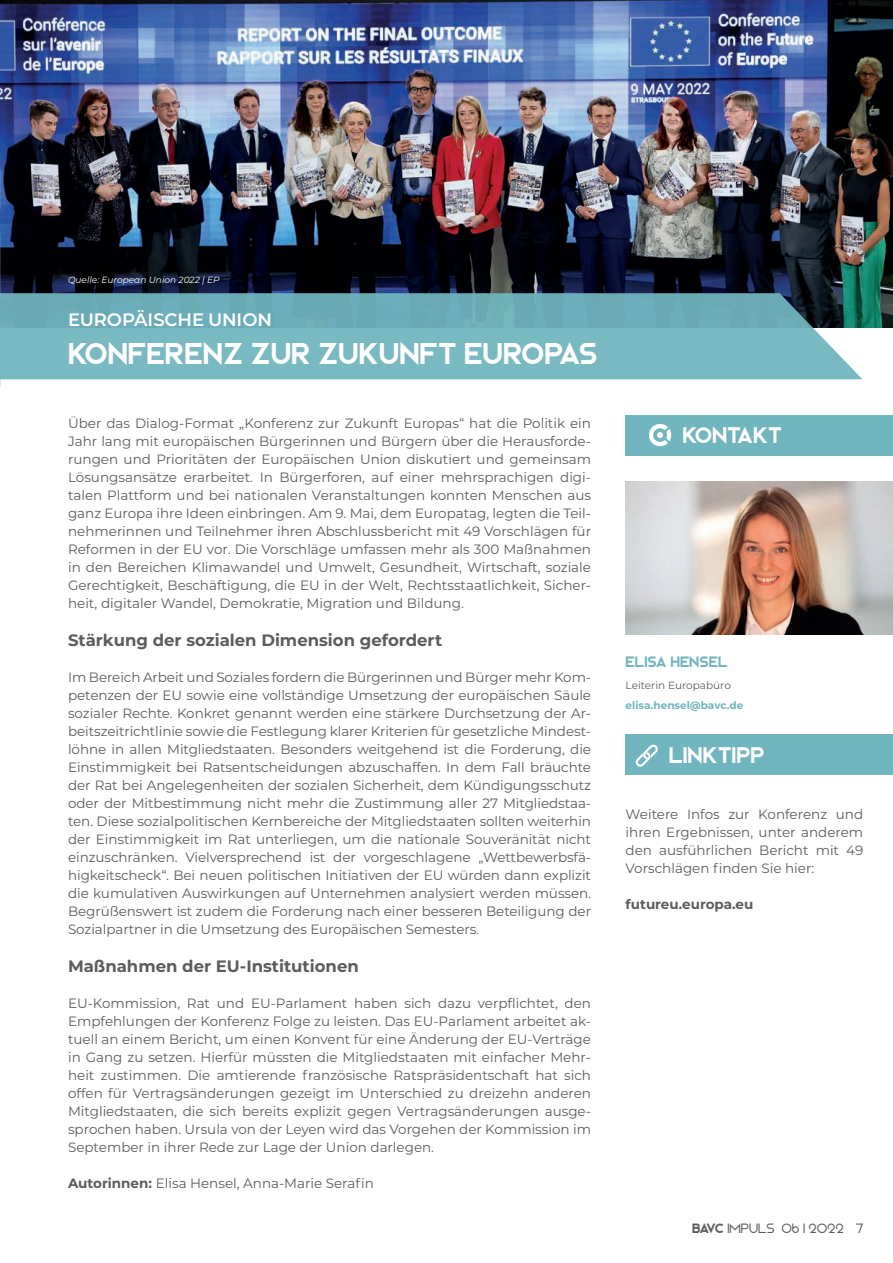
<style>
.page{position:relative;width:893px;height:1263px;background:#fff}
.page>*{position:absolute;margin:0;border:0;box-sizing:border-box;transform-origin:0 0}
.t1{font:30px "Bjorn";color:#fff}
.t2{font:22.5px "Bjorn";color:#fff}
.t3{font:600 18px "Montserrat";letter-spacing:-.005em;color:#fff}
.t4{font:700 16.5px "Montserrat";color:#5c5c5f}
.t5{font:15px "Bjorn";color:#71b5be}
.t6{font:13.5px/18px "Montserrat";color:#5c5c5f;text-align:justify}
.t7{font:300 13.5px "Bjorn";color:#5c5c5f}
.t8{font:700 13.5px "Montserrat";color:#5c5c5f}
.t9{font:700 10.5px "Montserrat";color:#71b5be}
.t10{font:10.5px "Montserrat";color:#5c5c5f}
.t11{font:italic 9px "Montserrat";color:#fff}
.s1{font-weight:700}
.s2{font-weight:400}
</style>
<div class="page">
<img style="left:0;top:0;width:893px;height:327px">
<svg style="left:0;top:293px;width:862px;height:86px;background:#72b0b9"></svg>
<div style="left:626px;top:734px;width:267px;height:41px;background:#71b5be"></div>
<svg style="left:635px;top:744px;width:23px;height:23px"></svg>
<div style="left:626px;top:415px;width:267px;height:40px;background:#71b5be"></div>
<img style="left:626px;top:481px;width:267px;height:153px">
<svg style="left:649px;top:424px;width:22px;height:22px"></svg>
<p class="t11" style="left:68px;top:274px;width:153px">Quelle: European Union 2022 | EP</p>
<h3 class="t3" style="left:68px;top:306px;width:205px">EUROPÄISCHE UNION</h3>
<h1 class="t1" style="left:68px;top:335px;width:531px">KONFERENZ ZUR ZUKUNFT EUROPAS</h1>
<p class="t6" style="left:68px;top:414px;width:525px">Über das Dialog-Format „Konferenz zur Zukunft Europas“ hat die Politik ein Jahr lang mit europäischen Bürgerinnen und Bürgern über die Herausforde&shy;rungen und Prioritäten der Europäischen Union diskutiert und gemeinsam Lösungsansätze erarbeitet. In Bürgerforen, auf einer mehrsprachigen digi&shy;talen Plattform und bei nationalen Veranstaltungen konnten Menschen aus ganz Europa ihre Ideen einbringen. Am 9. Mai, dem Europatag, legten die Teil&shy;nehmerinnen und Teilnehmer ihren Abschlussbericht mit 49 Vorschlägen für Reformen in der EU vor. Die Vorschläge umfassen mehr als 300 Maßnahmen in den Bereichen Klimawandel und Umwelt, Gesundheit, Wirtschaft, soziale Gerechtigkeit, Beschäftigung, die EU in der Welt, Rechtsstaatlichkeit, Sicher&shy;heit, digitaler Wandel, Demokratie, Migration und Bildung.</p>
<p class="t4" style="left:68px;top:628px;width:376px">Stärkung der sozialen Dimension gefordert</p>
<p class="t6" style="left:68px;top:667px;width:525px">Im Bereich Arbeit und Soziales fordern die Bürgerinnen und Bürger mehr Kom&shy;petenzen der EU sowie eine vollständige Umsetzung der europäischen Säule sozialer Rechte. Konkret genannt werden eine stärkere Durchsetzung der Ar&shy;beitszeitrichtlinie sowie die Festlegung klarer Kriterien für gesetzliche Mindest&shy;löhne in allen Mitgliedstaaten. Besonders weitgehend ist die Forderung, die Einstimmigkeit bei Ratsentscheidungen abzuschaffen. In dem Fall bräuchte der Rat bei Angelegenheiten der sozialen Sicherheit, dem Kündigungsschutz oder der Mitbestimmung nicht mehr die Zustimmung aller 27 Mitgliedstaa&shy;ten. Diese sozialpolitischen Kernbereiche der Mitgliedstaaten sollten weiterhin der Einstimmigkeit im Rat unterliegen, um die nationale Souveränität nicht einzuschränken. Vielversprechend ist der vorgeschlagene „Wettbewerbsfä&shy;higkeitscheck“. Bei neuen politischen Initiativen der EU würden dann explizit die kumulativen Auswirkungen auf Unternehmen analysiert werden müssen.<br>Begrüßenswert ist zudem die Forderung nach einer besseren Beteiligung der Sozialpartner in die Umsetzung des Europäischen Semesters.</p>
<p class="t4" style="left:68px;top:954px;width:292px">Maßnahmen der EU-Institutionen</p>
<p class="t6" style="left:68px;top:993px;width:525px">EU-Kommission, Rat und EU-Parlament haben sich dazu verpflichtet, den Empfehlungen der Konferenz Folge zu leisten. Das EU-Parlament arbeitet ak&shy;tuell an einem Bericht, um einen Konvent für eine Änderung der EU-Verträge in Gang zu setzen. Hierfür müssten die Mitgliedstaaten mit einfacher Mehr&shy;heit zustimmen. Die amtierende französische Ratspräsidentschaft hat sich offen für Vertragsänderungen gezeigt im Unterschied zu dreizehn anderen Mitgliedstaaten, die sich bereits explizit gegen Vertragsänderungen ausge&shy;sprochen haben. Ursula von der Leyen wird das Vorgehen der Kommission im September in ihrer Rede zur Lage der Union darlegen.</p>
<p class="t6" style="left:68px;top:1173px;width:307px"><span class="s1">Autorinnen:</span> Elisa Hensel, Anna-Marie Serafin</p>
<h2 class="t2" style="left:682px;top:422px;width:101px">KONTAKT</h2>
<p class="t5" style="left:626px;top:653px;width:103px">ELISA HENSEL</p>
<p class="t10" style="left:626px;top:678px;width:107px">Leiterin Europabüro</p>
<p class="t9" style="left:626px;top:697px;width:119px">elisa.hensel@bavc.de</p>
<h2 class="t2" style="left:669px;top:741px;width:98px">LINKTIPP</h2>
<p class="t6" style="left:626px;top:804px;width:239px">Weitere Infos zur Konferenz und ihren Ergebnissen, unter anderem den ausführlichen Bericht mit 49<br>Vorschlägen finden Sie hier:</p>
<p class="t8" style="left:626px;top:894px;width:129px">futureu.europa.eu</p>
<p class="t7" style="left:692px;top:1220px;width:173px"><span class="s2">BAVC</span> IMPULS 06 I 2022 7</p>
</div>
